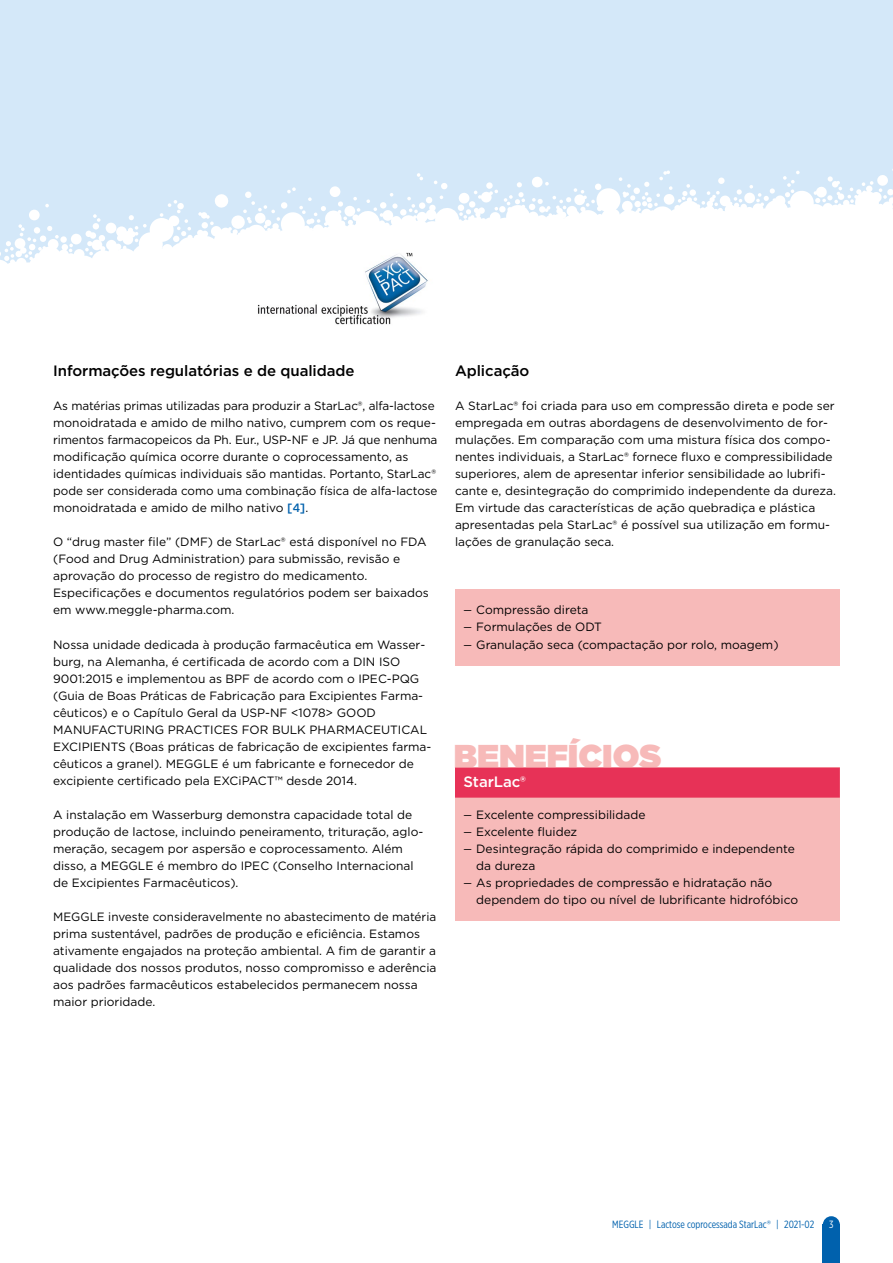
<style>
.page{position:relative;width:893px;height:1263px;background:#fff}
.page>*{position:absolute;margin:0;border:0;box-sizing:border-box;transform-origin:0 0}
.t1{font:900 33px "Gotham";color:#f7bab9}
.t2{font:500 15px "Gotham";letter-spacing:-.005em;color:#000}
.t3{font:500 15px "Gotham";letter-spacing:-.005em;color:#fff}
.t4{font:12px/17px "Gotham";color:#000}
.t5{font:10.5px "Gotham X Narrow";color:#0061ad}
.t6{font:10.5px "Gotham X Narrow";color:#fff}
.s1{font-weight:500;color:#0061ad}
.s2{font-family:"Gotham X Narrow"}
.s3{font-family:"Gotham"}
</style>
<div class="page">
<div style="left:0;top:0;width:893px;height:455px;background:#d4e8f9"></div>
<svg style="left:0;top:169px;width:893px;height:286px;fill:#fff"></svg>
<div style="left:823px;top:1225px;width:17px;height:38px;background:#0061ad"></div>
<div style="left:823px;top:1216px;width:17px;height:17px;background:#0061ad;border-radius:50%"></div>
<img style="left:254px;top:240px;width:184px;height:86px">
<div style="left:455px;top:767px;width:385px;height:154px;background:#f7bab9"></div>
<div style="left:455px;top:768px;width:385px;height:30px;background:#e73257"></div>
<div style="left:455px;top:589px;width:385px;height:76px;background:#f7bab9"></div>
<p class="t2" style="left:53px;top:361px;width:303px">Informações regulatórias e de qualidade</p>
<p class="t4" style="left:53px;top:397px;width:386px">As matérias primas utilizadas para produzir a StarLac®, alfa-lactose monoidratada e amido de milho nativo, cumprem com os reque&shy;rimentos farmacopeicos da Ph. Eur., USP-NF e JP. Já que nenhuma modificação química ocorre durante o coprocessamento, as identidades químicas individuais são mantidas. Portanto, StarLac® pode ser considerada como uma combinação física de alfa-lactose monoidratada e amido de milho nativo <span class="s1">[4]</span>.</p>
<p class="t4" style="left:53px;top:533px;width:377px">O “drug master file” (DMF) de StarLac® está disponível no FDA (Food and Drug Administration) para submissão, revisão e aprovação do processo de registro do medicamento.<br>Especificações e documentos regulatórios podem ser baixados em www.meggle-pharma.com.</p>
<p class="t4" style="left:53px;top:635px;width:380px">Nossa unidade dedicada à produção farmacêutica em Wasser&shy;burg, na Alemanha, é certificada de acordo com a DIN ISO 9001:2015 e implementou as BPF de acordo com o IPEC-PQG (Guia de Boas Práticas de Fabricação para Excipientes Farma&shy;cêuticos) e o Capítulo Geral da USP-NF &lt;1078&gt; GOOD MANUFACTURING PRACTICES FOR BULK PHARMACEUTICAL EXCIPIENTS (Boas práticas de fabricação de excipientes farma&shy;cêuticos a granel). MEGGLE é um fabricante e fornecedor de excipiente certificado pela EXCiPACT™ desde 2014.</p>
<p class="t4" style="left:53px;top:805px;width:372px">A instalação em Wasserburg demonstra capacidade total de produção de lactose, incluindo peneiramento, trituração, aglo&shy;meração, secagem por aspersão e coprocessamento. Além disso, a MEGGLE é membro do IPEC (Conselho Internacional de Excipientes Farmacêuticos).</p>
<p class="t4" style="left:53px;top:908px;width:385px">MEGGLE investe consideravelmente no abastecimento de matéria prima sustentável, padrões de produção e eficiência. Estamos ativamente engajados na proteção ambiental. A fim de garantir a qualidade dos nossos produtos, nosso compromisso e aderência aos padrões farmacêuticos estabelecidos permanecem nossa maior prioridade.</p>
<p class="t2" style="left:455px;top:361px;width:76px">Aplicação</p>
<p class="t4" style="left:455px;top:397px;width:382px">A StarLac® foi criada para uso em compressão direta e pode ser empregada em outras abordagens de desenvolvimento de for&shy;mulações. Em comparação com uma mistura física dos compo&shy;nentes individuais, a StarLac® fornece fluxo e compressibilidade superiores, alem de apresentar inferior sensibilidade ao lubrifi&shy;cante e, desintegração do comprimido independente da dureza.<br>Em virtude das características de ação quebradiça e plástica apresentadas pela StarLac® é possível sua utilização em formu&shy;lações de granulação seca.</p>
<p class="t4" style="left:463px;top:601px;width:127px"><span class="s2">—</span> Compressão direta</p>
<p class="t4" style="left:463px;top:618px;width:140px"><span class="s2">—</span> Formulações de ODT</p>
<p class="t4" style="left:463px;top:635px;width:317px"><span class="s2">—</span> Granulação seca (compactação por rolo, moagem)</p>
<h1 class="t1" style="left:454px;top:732px;width:209px">BENEFÍCIOS</h1>
<p class="t3" style="left:463px;top:771px;width:64px">StarLac®</p>
<p class="t4" style="left:463px;top:806px;width:183px"><span class="s2">—</span> Excelente compressibilidade</p>
<p class="t4" style="left:463px;top:823px;width:115px"><span class="s2">—</span> Excelente fluidez</p>
<p class="t4" style="left:476px;top:840px;width:320px;text-indent:-13px"><span class="s2">—</span> Desintegração rápida do comprimido e independente da dureza</p>
<p class="t4" style="left:476px;top:874px;width:323px;text-indent:-13px"><span class="s2">—</span> As propriedades de compressão e hidratação não dependem do tipo ou nível de lubrificante hidrofóbico</p>
<p class="t5" style="left:612px;top:1218px;width:203px">MEGGLE | Lactose coprocessada StarLac<span class="s3">®</span> | 2021-02</p>
<p class="t6" style="left:829px;top:1218px;width:6px">3</p>
</div>
